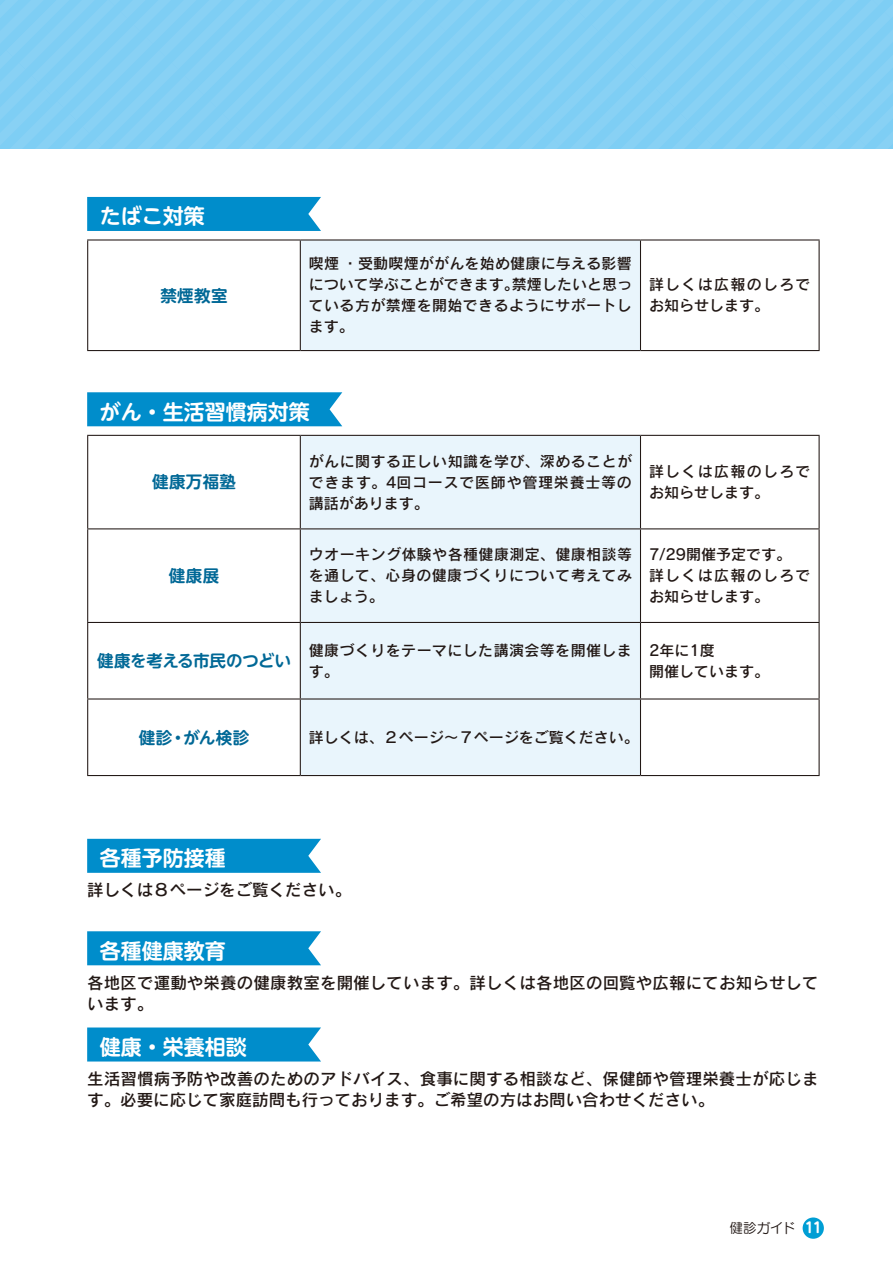
<style>
.page{position:relative;width:893px;height:1263px;background:#fff}
.page>*{position:absolute;margin:0;border:0;box-sizing:border-box;transform-origin:0 0}
.t1{font:700 21px "UD Shin M Go Pr 6 De";color:#fff}
.t2{font:16.5px/21px "Rodin Pro DB";letter-spacing:.01em;color:#221815}
.t3{font:700 16.5px "UD Shin M Go Pr 6 De";letter-spacing:.015em;color:#006896}
.t4{font:700 16.5px "UD Shin M Go Pr 6 De";letter-spacing:-.015em;color:#006896}
.t5{font:15px/21px "Rodin Pro DB";letter-spacing:.025em;color:#221815;text-align:justify}
.t6{font:15px/21px "Rodin Pro DB";color:#221815}
.t7{font:15px/21px "Rodin Pro DB";letter-spacing:.085em;color:#221815}
.t8{font:13.5px "Seurat Pro M";letter-spacing:-.01em;color:#221815}
.s1{font-family:"Seurat Pro B";font-size:14.85px;color:#fff}
</style>
<div class="page">
<div style="left:0;top:0;width:893px;height:149px;background:#83cff4"></div>
<div style="left:87px;top:197px;width:234px;height:34px;background:#008dcb"></div>
<div style="left:87px;top:839px;width:234px;height:34px;background:#008dcb"></div>
<div style="left:87px;top:931px;width:234px;height:34px;background:#008dcb"></div>
<div style="left:87px;top:1027px;width:234px;height:34px;background:#008dcb"></div>
<div style="left:87px;top:392px;width:255px;height:34px;background:#008dcb"></div>
<div style="left:803px;top:1217px;width:21px;height:22px;background:#009ed4;border-radius:50%"></div>
<div style="left:300px;top:240px;width:340px;height:111px;background:#e9f5fc"></div>
<hr style="left:87px;top:239px;width:213px;height:2px;background:#221815">
<hr style="left:87px;top:241px;width:1px;height:109px;background:#221815">
<hr style="left:300px;top:239px;width:340px;height:2px;background:#221815">
<hr style="left:300px;top:241px;width:1px;height:109px;background:#221815">
<hr style="left:640px;top:239px;width:180px;height:2px;background:#221815">
<hr style="left:640px;top:241px;width:1px;height:109px;background:#221815">
<hr style="left:819px;top:241px;width:1px;height:109px;background:#221815">
<hr style="left:87px;top:350px;width:213px;height:1px;background:#221815">
<hr style="left:300px;top:350px;width:340px;height:1px;background:#221815">
<hr style="left:640px;top:350px;width:180px;height:1px;background:#221815">
<svg style="left:88px;top:436px;width:212px;height:339px"></svg>
<div style="left:301px;top:436px;width:339px;height:339px;background:#e9f5fc"></div>
<hr style="left:87px;top:435px;width:213px;height:1px;background:#221815">
<hr style="left:87px;top:436px;width:1px;height:92px;background:#221815">
<hr style="left:300px;top:435px;width:340px;height:1px;background:#221815">
<hr style="left:300px;top:436px;width:1px;height:92px;background:#221815">
<hr style="left:640px;top:435px;width:180px;height:1px;background:#221815">
<hr style="left:640px;top:436px;width:1px;height:92px;background:#221815">
<hr style="left:819px;top:436px;width:1px;height:92px;background:#221815">
<hr style="left:87px;top:528px;width:213px;height:1px;background:#221815">
<hr style="left:87px;top:529px;width:1px;height:93px;background:#221815">
<hr style="left:300px;top:528px;width:340px;height:1px;background:#221815">
<hr style="left:300px;top:529px;width:1px;height:93px;background:#221815">
<hr style="left:640px;top:528px;width:180px;height:1px;background:#221815">
<hr style="left:640px;top:529px;width:1px;height:93px;background:#221815">
<hr style="left:819px;top:529px;width:1px;height:93px;background:#221815">
<hr style="left:87px;top:622px;width:213px;height:1px;background:#221815">
<hr style="left:87px;top:623px;width:1px;height:75px;background:#221815">
<hr style="left:300px;top:622px;width:340px;height:1px;background:#221815">
<hr style="left:300px;top:623px;width:1px;height:75px;background:#221815">
<hr style="left:640px;top:622px;width:180px;height:1px;background:#221815">
<hr style="left:640px;top:623px;width:1px;height:75px;background:#221815">
<hr style="left:819px;top:623px;width:1px;height:75px;background:#221815">
<hr style="left:87px;top:698px;width:213px;height:1px;background:#221815">
<hr style="left:87px;top:699px;width:1px;height:76px;background:#221815">
<hr style="left:300px;top:698px;width:340px;height:1px;background:#221815">
<hr style="left:300px;top:699px;width:1px;height:76px;background:#221815">
<hr style="left:640px;top:698px;width:180px;height:1px;background:#221815">
<hr style="left:640px;top:699px;width:1px;height:76px;background:#221815">
<hr style="left:819px;top:699px;width:1px;height:76px;background:#221815">
<hr style="left:87px;top:775px;width:213px;height:1px;background:#221815">
<hr style="left:300px;top:775px;width:340px;height:1px;background:#221815">
<hr style="left:640px;top:775px;width:180px;height:1px;background:#221815">
<h1 class="t1" style="left:100px;top:198px;width:106px">たばこ対策</h1>
<p class="t3" style="left:160px;top:281px;width:69px">禁煙教室</p>
<p class="t5" style="left:309px;top:253px;width:325px">喫煙・受動喫煙ががんを始め健康に与える影響について学ぶことができます。禁煙したいと思っている方が禁煙を開始できるようにサポートします。</p>
<p class="t7" style="left:649px;top:274px;width:163px">詳しくは広報のしろでお知らせします。</p>
<h1 class="t1" style="left:100px;top:394px;width:211px">がん・生活習慣病対策</h1>
<p class="t3" style="left:152px;top:468px;width:85px">健康万福塾</p>
<p class="t3" style="left:169px;top:562px;width:52px">健康展</p>
<p class="t5" style="left:309px;top:450px;width:325px">がんに関する正しい知識を学び、深めることができます。4回コースで医師や管理栄養士等の講話があります。</p>
<p class="t7" style="left:649px;top:460px;width:163px">詳しくは広報のしろでお知らせします。</p>
<p class="t5" style="left:309px;top:544px;width:325px">ウオーキング体験や各種健康測定、健康相談等を通して、心身の健康づくりについて考えてみましょう。</p>
<p class="t6" style="left:649px;top:544px;width:163px">7/29開催予定です。<br>詳しくは広報のしろでお知らせします。</p>
<p class="t4" style="left:97px;top:647px;width:195px">健康を考える市民のつどい</p>
<p class="t5" style="left:309px;top:639px;width:325px">健康づくりをテーマにした講演会等を開催します。</p>
<p class="t6" style="left:649px;top:639px;width:121px">2年に1度<br>開催しています。</p>
<p class="t3" style="left:139px;top:723px;width:112px">健診・がん検診</p>
<p class="t6" style="left:309px;top:726px;width:331px">詳しくは、２ページ～７ページをご覧ください。</p>
<h1 class="t1" style="left:100px;top:840px;width:127px">各種予防接種</h1>
<p class="t2" style="left:87px;top:879px;width:265px">詳しくは８ページをご覧ください。</p>
<h1 class="t1" style="left:100px;top:933px;width:127px">各種健康教育</h1>
<p class="t2" style="left:87px;top:972px;width:733px">各地区で運動や栄養の健康教室を開催しています。詳しくは各地区の回覧や広報にてお知らせしています。</p>
<h1 class="t1" style="left:100px;top:1029px;width:148px">健康・栄養相談</h1>
<p class="t2" style="left:87px;top:1068px;width:733px">生活習慣病予防や改善のためのアドバイス、食事に関する相談など、保健師や管理栄養士が応じます。必要に応じて家庭訪問も行っております。ご希望の方はお問い合わせください。</p>
<p class="t8" style="left:729px;top:1219px;width:94px">健診ガイド <span class="s1">11</span></p>
</div>
